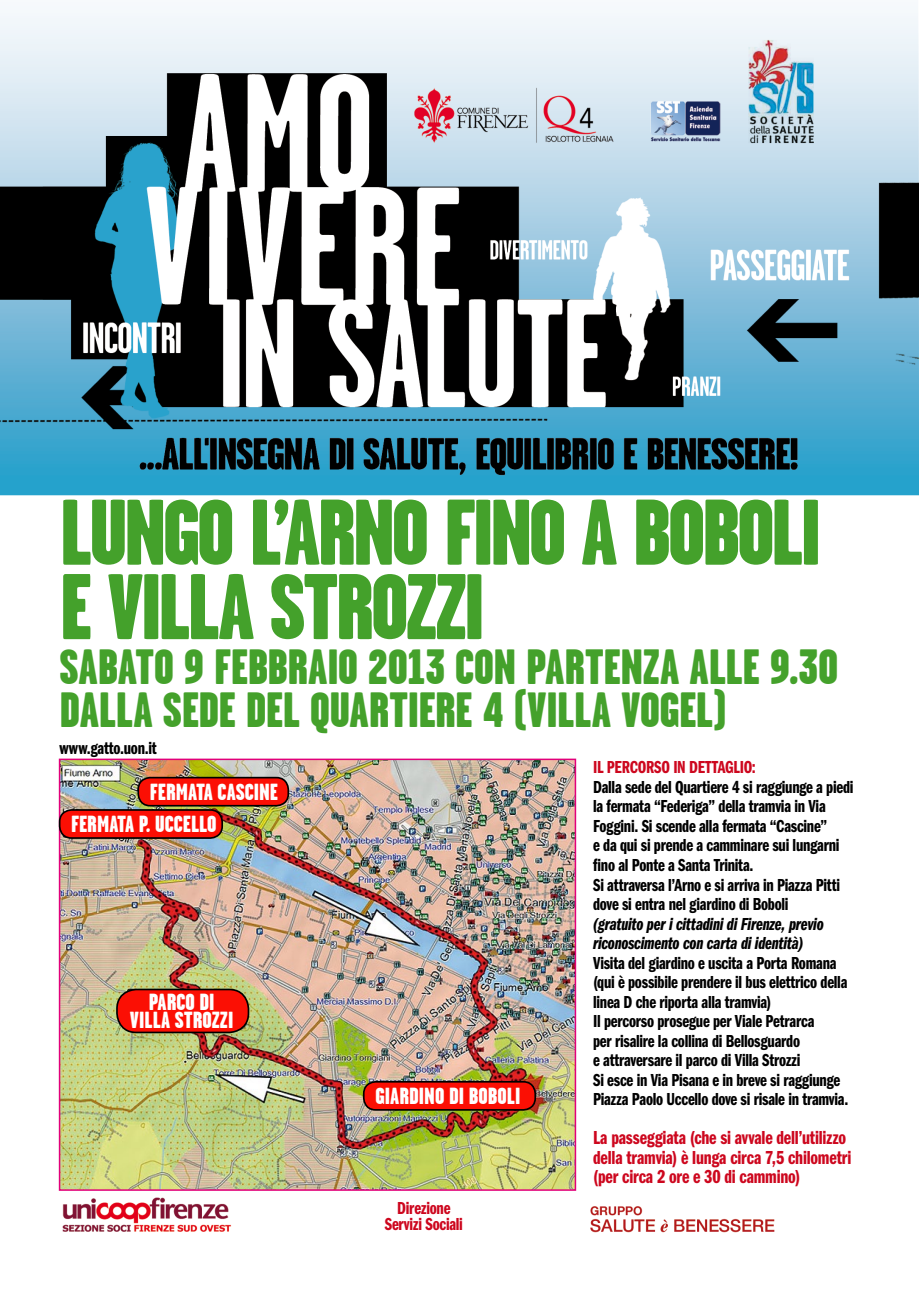
<style>
.page{position:relative;width:919px;height:1289px;background:#fff}
.page>*{position:absolute;margin:0;border:0;box-sizing:border-box;transform-origin:0 0}
.t1{font:900 93px/74.4px "Garage Gothic";letter-spacing:-.035em;color:#44a12b}
.t2{font:900 49.5px/43.8px "Garage Gothic";letter-spacing:-.01em;color:#44a12b}
.t3{font:900 23.25px/18px "Garage Gothic";color:#fff}
.t4{font:19.5px/19.5px "ITC Franklin Gothic Std Dm Cp";letter-spacing:-.01em;color:#cd071e}
.t5{font:18px/19.5px "ITC Franklin Gothic Std Dm Cp";letter-spacing:-.015em;color:#000}
.t6{font:18px/19.5px "ITC Franklin Gothic Std Dm Cp It";letter-spacing:-.015em;color:#000}
.t7{font:18px/15.8px "ITC Franklin Gothic Std Dm Cp";letter-spacing:-.015em;color:#cd071e;text-align:center}
</style>
<div class="page">
<img style="left:0;top:13px;width:918px;height:1220px">
<img style="left:62px;top:761px;width:511px;height:426px">
<div style="left:59px;top:758px;width:517px;height:432px;border:2px solid #e2007a"></div>
<div style="left:138px;top:777px;width:150px;height:28px;background:#fb0f04;border-radius:12px"></div>
<div style="left:137px;top:776px;width:152px;height:30px;border:2px solid #000;border-radius:12px"></div>
<div style="left:117px;top:989px;width:131px;height:43px;background:#fb0f04;border-radius:20px"></div>
<div style="left:116px;top:988px;width:133px;height:45px;border:2px solid #000;border-radius:20px"></div>
<div style="left:364px;top:1081px;width:171px;height:28px;background:#fb0f04;border-radius:12px"></div>
<div style="left:363px;top:1080px;width:173px;height:30px;border:2px solid #000;border-radius:12px"></div>
<div style="left:60px;top:810px;width:162px;height:28px;background:#fb0f04;border-radius:12px"></div>
<div style="left:59px;top:809px;width:164px;height:29px;border:2px solid #000;border-radius:12px"></div>
<h1 class="t1" style="left:59px;top:495px;width:763px">LUNGO L’ARNO FINO A BOBOLI<br>E VILLA STROZZI</h1>
<h2 class="t2" style="left:60px;top:644px;width:780px">SABATO 9 FEBBRAIO 2013 CON PARTENZA ALLE 9.30<br>DALLA</h2>
<h2 class="t2" style="left:163px;top:688px;width:565px">SEDE DEL QUARTIERE 4 (VILLA VOGEL)</h2>
<p class="t7" style="left:593px;top:760px;width:164px">Il percorso in dettaglio:</p>
<p class="t5" style="left:593px;top:777px;width:262px">Dalla sede del Quartiere 4 si raggiunge a piedi la fermata “Federiga” della tramvia in Via Foggini. Si scende alla fermata “Cascine”<br>e da qui si prende a camminare sui lungarni fino al Ponte a Santa Trinita.<br>Si attraversa l’Arno e si arriva in Piazza Pitti dove si entra nel giardino di Boboli</p>
<p class="t6" style="left:593px;top:913px;width:232px">(gratuito per i cittadini di Firenze, previo riconoscimento con carta di identità)</p>
<p class="t5" style="left:593px;top:953px;width:257px">Visita del giardino e uscita a Porta Romana (qui è possibile prendere il bus elettrico della linea D che riporta alla tramvia)<br>Il percorso prosegue per Viale Petrarca<br>per risalire la collina di Bellosguardo<br>e attraversare il parco di Villa Strozzi<br>Si esce in Via Pisana e in breve si raggiunge Piazza Paolo Uccello dove si risale in tramvia.</p>
<p class="t4" style="left:593px;top:1128px;width:259px">La passeggiata (che si avvale dell’utilizzo della tramvia) è lunga circa 7,5 chilometri (per circa 2 ore e 30 di cammino)</p>
<p class="t5" style="left:60px;top:738px;width:99px">www.gatto.uon.it</p>
<p class="t3" style="left:150px;top:782px;width:104px">FER MATA CASCINE</p>
<p class="t3" style="left:71px;top:815px;width:146px">FERMATA P. UCCELLO</p>
<p class="t3" style="left:130px;top:992px;width:78px;text-indent:19px">PARCO DI<br>VILLA STROZZI</p>
<p class="t3" style="left:375px;top:1086px;width:34px">GIARDINO</p>
<p class="t3" style="left:449px;top:1086px;width:71px">DI BOBOLI</p>
<p class="t7" style="left:385px;top:1200px;width:80px">Direzione<br>Servizi Sociali</p>
</div>
